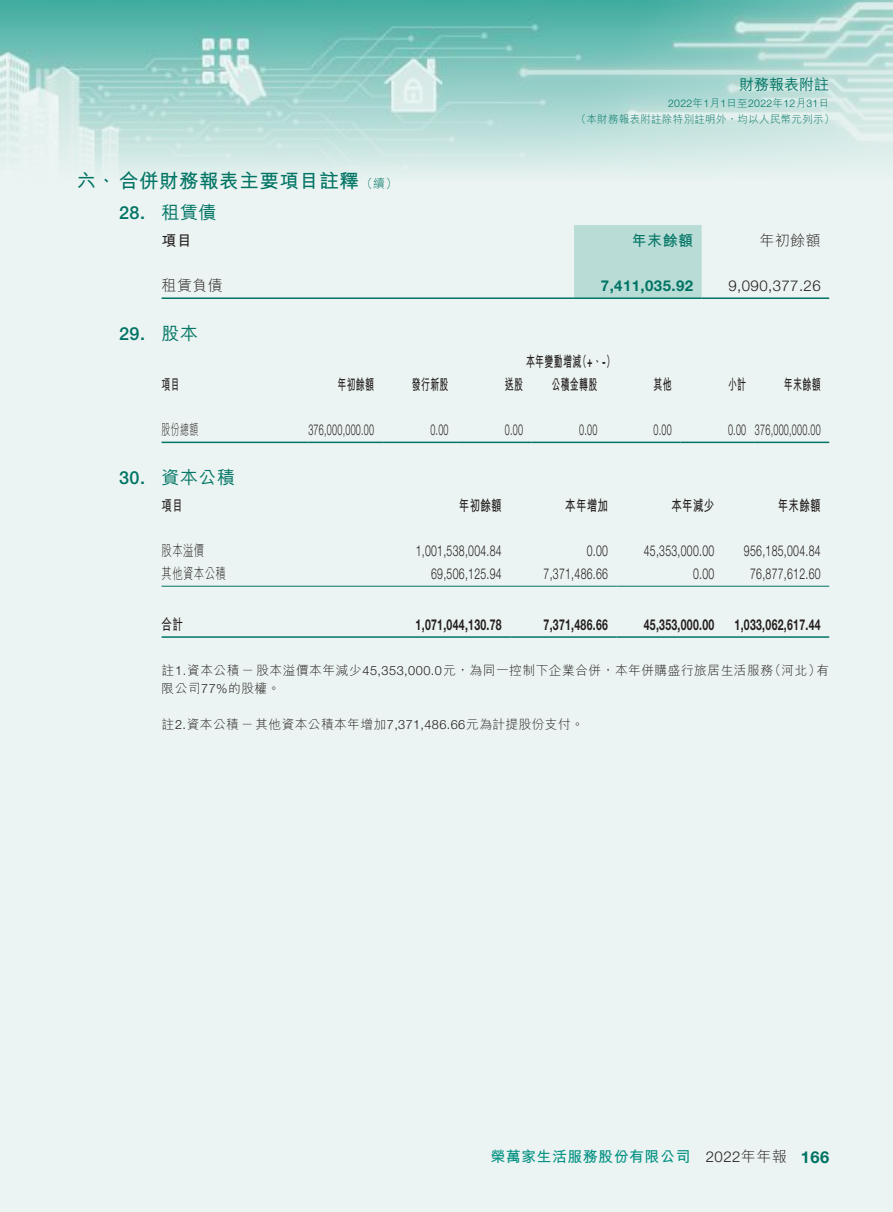
<style>
.page{position:relative;width:893px;height:1212px;background:#ebf4f2}
.page>*{position:absolute;margin:0;border:0;box-sizing:border-box;transform-origin:0 0}
.t1{font:700 19.5px "M Hei HK";letter-spacing:.03em;color:#007464}
.t2{font:500 18px "M Hei HK";letter-spacing:.03em;color:#007464}
.t3{font:500 18px "Helvetica Neue LT Std";color:#007464}
.t4{font:700 16.5px "Helvetica Neue LT Std";color:#007464}
.t5{font:300 15px "Helvetica Neue LT Std";letter-spacing:.03em;color:#241f1f;scale:.7 1}
.t6{font:700 15px "Helvetica Neue LT Std";letter-spacing:.03em;color:#241f1f;scale:.7 1}
.t7{font:300 15px "Helvetica Neue LT Std";letter-spacing:.03em;color:#241f1f;scale:.6 1}
.t8{font:700 15px "M Hei HK";letter-spacing:.03em;color:#241f1f;scale:.6 1}
.t9{font:700 15px "M Hei HK";letter-spacing:.03em;color:#241f1f;scale:.7 1}
.t10{font:300 15px "Helvetica Neue LT Std";letter-spacing:.03em;color:#241f1f}
.t11{font:700 15px "M Hei HK";letter-spacing:.03em;color:#029082}
.t12{font:700 15px "Helvetica Neue LT Std";letter-spacing:.03em;color:#007464}
.t13{font:300 15px "M Hei HK";letter-spacing:.03em;color:#241f1f;scale:.7 1}
.t14{font:300 15px "M Hei HK";letter-spacing:.03em;color:#241f1f}
.t15{font:500 15px "M Hei HK";color:#007464}
.t16{font:700 15px "M Hei HK";color:#007464}
.t17{font:300 15px "M Hei HK";letter-spacing:.03em;color:#241f1f;scale:.6 1}
.t18{font:700 15px "M Hei HK";letter-spacing:.03em;color:#241f1f}
.t19{font:300 12.75px/18px "M Hei HK";letter-spacing:.035em;color:#241f1f}
.t20{font:300 12px "M Hei HK";color:#007464}
.t21{font:300 10.5px "M Hei HK";letter-spacing:.03em;color:#007464}
.t22{font:300 10.5px "Helvetica Neue LT Std";letter-spacing:.03em;color:#007464}
.s1{font-family:"M Hei HK"}
.s2{font-family:"Helvetica Neue LT Std"}
</style>
<div class="page">
<img style="left:0;top:0;width:893px;height:173px">
<div style="left:574px;top:225px;width:128px;height:72px;background:#b9dcd6"></div>
<hr style="left:162px;top:297px;width:412px;height:2px;background:#007464">
<hr style="left:574px;top:297px;width:128px;height:2px;background:#007464">
<hr style="left:702px;top:297px;width:127px;height:2px;background:#007464">
<hr style="left:162px;top:442px;width:146px;height:1px;background:#007464">
<hr style="left:308px;top:442px;width:75px;height:1px;background:#007464">
<hr style="left:383px;top:442px;width:74px;height:1px;background:#007464">
<hr style="left:457px;top:442px;width:74px;height:1px;background:#007464">
<hr style="left:531px;top:442px;width:75px;height:1px;background:#007464">
<hr style="left:606px;top:442px;width:74px;height:1px;background:#007464">
<hr style="left:680px;top:442px;width:75px;height:1px;background:#007464">
<hr style="left:755px;top:442px;width:74px;height:1px;background:#007464">
<hr style="left:162px;top:586px;width:242px;height:1px;background:#007464">
<hr style="left:404px;top:586px;width:106px;height:1px;background:#007464">
<hr style="left:510px;top:586px;width:107px;height:1px;background:#007464">
<hr style="left:617px;top:586px;width:106px;height:1px;background:#007464">
<hr style="left:723px;top:586px;width:106px;height:1px;background:#007464">
<hr style="left:162px;top:636px;width:242px;height:2px;background:#007464">
<hr style="left:404px;top:636px;width:106px;height:2px;background:#007464">
<hr style="left:510px;top:636px;width:107px;height:2px;background:#007464">
<hr style="left:617px;top:636px;width:106px;height:2px;background:#007464">
<hr style="left:723px;top:636px;width:106px;height:2px;background:#007464">
<p class="t15" style="left:739px;top:73px;width:91px">財務報表附註</p>
<p class="t22" style="left:668px;top:97px;width:163px">2022<span class="s1">年 月</span>1 1<span class="s1">日至</span>2022<span class="s1">年</span>12<span class="s1">月</span>31<span class="s1">日</span></p>
<h1 class="t1" style="left:77px;top:166px;width:284px">六、合併財務報表主要項目註釋</h1>
<h2 class="t2" style="left:162px;top:199px;width:57px">租賃債</h2>
<h2 class="t3" style="left:119px;top:201px;width:28px">28.</h2>
<p class="t18" style="left:162px;top:229px;width:32px">項目</p>
<p class="t20" style="left:361px;top:177px;width:38px">（續(</p>
<h2 class="t3" style="left:119px;top:323px;width:28px">29.</h2>
<p class="t14" style="left:162px;top:277px;width:63px">租賃負債</p>
<h2 class="t2" style="left:162px;top:320px;width:38px">股本</h2>
<h2 class="t3" style="left:119px;top:467px;width:28px">30.</h2>
<p class="t8" style="left:162px;top:373px;width:32px">項目</p>
<p class="t17" style="left:162px;top:422px;width:63px">股份總額</p>
<h2 class="t2" style="left:162px;top:465px;width:75px">資本公積</h2>
<p class="t9" style="left:162px;top:495px;width:32px">項目</p>
<p class="t13" style="left:162px;top:543px;width:63px">股本溢價</p>
<p class="t13" style="left:162px;top:566px;width:94px">其他資本公積</p>
<p class="t9" style="left:162px;top:613px;width:32px">合計</p>
<p class="t8" style="left:337px;top:373px;width:63px">年初餘額</p>
<p class="t7" style="left:308px;top:420px;width:111px">376,000,000.00</p>
<p class="t21" style="left:576px;top:114px;width:260px">（本財務報表附註除特別註明外，均以人民幣元列示(</p>
<p class="t8" style="left:412px;top:373px;width:63px">發行新股</p>
<p class="t7" style="left:430px;top:420px;width:32px">0.00</p>
<p class="t16" style="left:632px;top:229px;width:63px">年末餘額</p>
<p class="t14" style="left:759px;top:232px;width:63px">年初餘額</p>
<p class="t12" style="left:601px;top:276px;width:94px">7,411,035.92</p>
<p class="t10" style="left:728px;top:276px;width:94px">9,090,377.26</p>
<p class="t8" style="left:526px;top:351px;width:94px">本年變動增減</p>
<p class="t8" style="left:578px;top:351px;width:63px">) 、<span class="s2">+</span> (<span class="s2">-</span></p>
<p class="t8" style="left:505px;top:373px;width:32px">送股</p>
<p class="t8" style="left:551px;top:373px;width:78px">公積金轉股</p>
<p class="t8" style="left:654px;top:373px;width:32px">其他</p>
<p class="t8" style="left:728px;top:373px;width:32px">小計</p>
<p class="t8" style="left:784px;top:373px;width:63px">年末餘額</p>
<p class="t7" style="left:505px;top:420px;width:32px">0.00</p>
<p class="t7" style="left:579px;top:420px;width:32px">0.00</p>
<p class="t7" style="left:654px;top:420px;width:32px">0.00</p>
<p class="t7" style="left:728px;top:420px;width:32px">0.00</p>
<p class="t7" style="left:755px;top:420px;width:111px">376,000,000.00</p>
<p class="t9" style="left:459px;top:495px;width:63px">年初餘額</p>
<p class="t9" style="left:565px;top:495px;width:63px">本年增加</p>
<p class="t9" style="left:671px;top:495px;width:63px">本年減少</p>
<p class="t9" style="left:778px;top:495px;width:63px">年末餘額</p>
<p class="t5" style="left:416px;top:542px;width:125px">1,001,538,004.84</p>
<p class="t5" style="left:587px;top:542px;width:32px">0.00</p>
<p class="t5" style="left:644px;top:542px;width:102px">45,353,000.00</p>
<p class="t5" style="left:744px;top:542px;width:111px">956,185,004.84</p>
<p class="t5" style="left:431px;top:564px;width:102px">69,506,125.94</p>
<p class="t5" style="left:544px;top:564px;width:94px">7,371,486.66</p>
<p class="t5" style="left:693px;top:564px;width:32px">0.00</p>
<p class="t5" style="left:750px;top:564px;width:102px">76,877,612.60</p>
<p class="t6" style="left:416px;top:615px;width:125px">1,071,044,130.78</p>
<p class="t6" style="left:544px;top:615px;width:94px">7,371,486.66</p>
<p class="t6" style="left:644px;top:615px;width:102px">45,353,000.00</p>
<p class="t6" style="left:735px;top:615px;width:125px">1,033,062,617.44</p>
<p class="t19" style="left:768px;top:661px;width:54px">（河北）</p>
<p class="t19" style="left:162px;top:661px;width:613px">註<span class="s2">1.</span>資本公積－股本溢價本年減少<span class="s2">45,353,000.0</span>元，為同一控制下企業合併，本年併購盛行旅居生活服務限公司<span class="s2">77%</span>的股權。</p>
<p class="t19" style="left:162px;top:715px;width:424px">註<span class="s2">2.</span>資本公積－其他資本公積本年增加<span class="s2">7,371,486.66</span>元為計提股份支付。</p>
<p class="t19" style="left:816px;top:661px;width:14px">有</p>
<p class="t11" style="left:490px;top:1146px;width:202px">榮萬家生活服務股份有限公司</p>
<p class="t10" style="left:706px;top:1148px;width:82px">2022<span class="s1">年年報</span></p>
<p class="t4" style="left:801px;top:1147px;width:30px">166</p>
</div>
